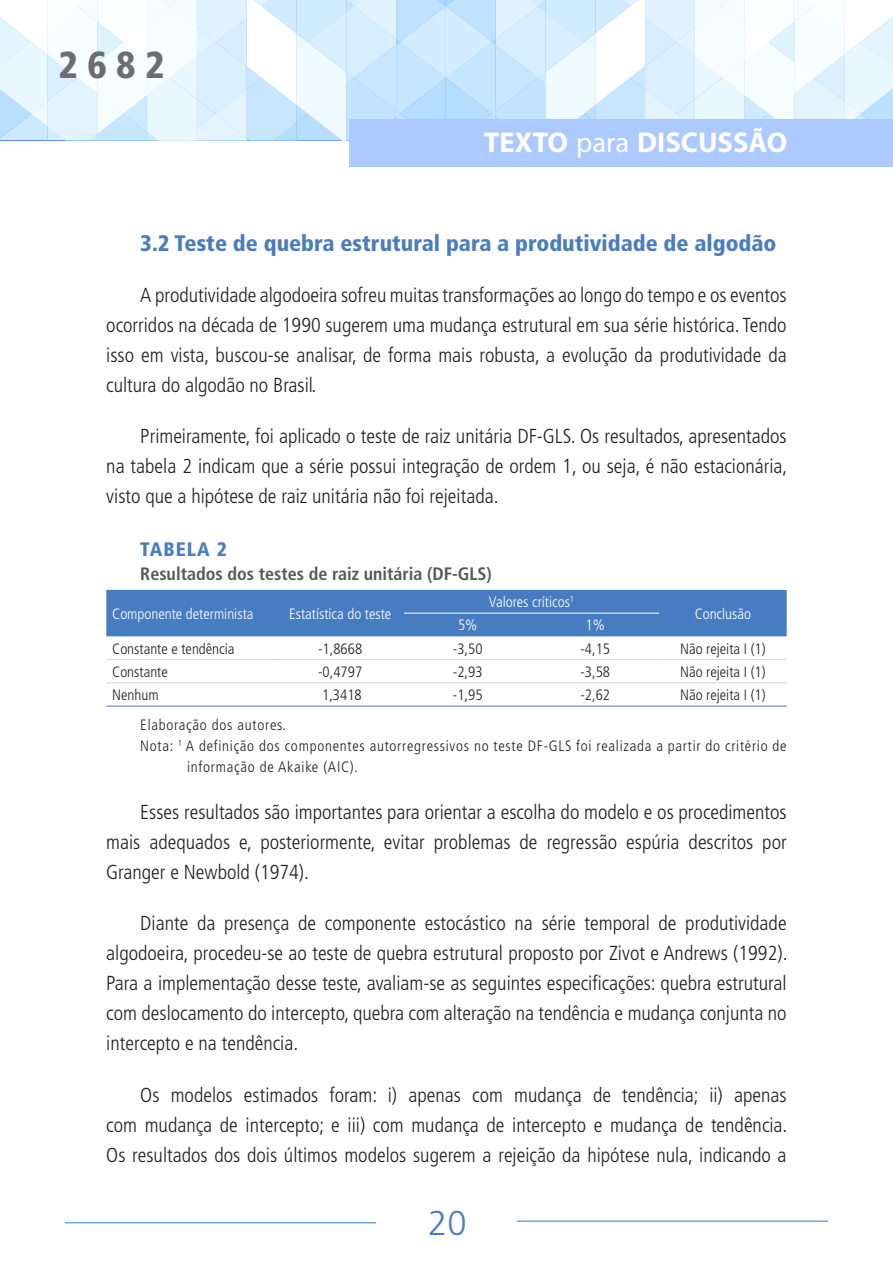
<style>
.page{position:relative;width:893px;height:1263px;background:#fff}
.page>*{position:absolute;margin:0;border:0;box-sizing:border-box;transform-origin:0 0}
.t1{font:900 condensed 37.5px "Frutiger LT Pro";color:#6c6d70}
.t2{font:300 34.5px "Frutiger LT Pro";color:#4b7cbe}
.t3{font:700 28.65px "Myriad Pro";color:#fff}
.titulo_2{font:900 condensed 22.5px "Frutiger LT Pro";color:#4b7cbe}
.texto_corrido{font:300 condensed 20.25px/30px "Frutiger LT Pro";color:#231f20;text-align:justify}
.titulo_1_número{font:900 condensed 19.5px "Frutiger LT Pro";letter-spacing:.05em;color:#4b7cbe}
.titulo_2_título_do_g{font:700 condensed 18px "Frutiger LT Pro";color:#57585a}
.fonte_elaboracao_3{font:300 condensed 15px/21px "Frutiger LT Pro";letter-spacing:.05em;color:#231f20}
.miolo_tabela_1_cent{font:300 condensed 15px "Frutiger LT Pro";color:#231f20}
.Cabeçalho_tabela_1_c{font:300 condensed 15px "Frutiger LT Pro";color:#fff}
.miolo_tabela_1_esq{font:300 condensed 15px "Frutiger LT Pro";color:#231f20}
.Cabeçalho_tabela__es{font:300 condensed 15px "Frutiger LT Pro";color:#fff}
.fonte_elaboracao_1{font:300 condensed 15px "Frutiger LT Pro";letter-spacing:.05em;color:#231f20}
.s1{font-weight:400}
</style>
<div class="page">
<svg style="left:0;top:0;width:893px;height:140px"></svg>
<div style="left:349px;top:119px;width:544px;height:48px;background:#accaff"></div>
<hr style="left:517px;top:1220px;width:311px;height:2px;background:#6fa5d9">
<hr style="left:65px;top:1222px;width:311px;height:1px;background:#6fa5d9">
<div style="left:106px;top:590px;width:681px;height:46px;background:#477cc0"></div>
<hr style="left:404px;top:613px;width:127px;height:1px;background:#fff">
<hr style="left:531px;top:613px;width:128px;height:1px;background:#fff">
<hr style="left:106px;top:659px;width:170px;height:1px;background:#cbd4eb">
<hr style="left:276px;top:659px;width:128px;height:1px;background:#cbd4eb">
<hr style="left:404px;top:659px;width:127px;height:1px;background:#cbd4eb">
<hr style="left:531px;top:659px;width:128px;height:1px;background:#cbd4eb">
<hr style="left:659px;top:659px;width:128px;height:1px;background:#cbd4eb">
<hr style="left:106px;top:683px;width:170px;height:1px;background:#cbd4eb">
<hr style="left:276px;top:683px;width:128px;height:1px;background:#cbd4eb">
<hr style="left:404px;top:683px;width:127px;height:1px;background:#cbd4eb">
<hr style="left:531px;top:683px;width:128px;height:1px;background:#cbd4eb">
<hr style="left:659px;top:683px;width:128px;height:1px;background:#cbd4eb">
<hr style="left:106px;top:706px;width:170px;height:1px;background:#477cc0">
<hr style="left:276px;top:706px;width:128px;height:1px;background:#477cc0">
<hr style="left:404px;top:706px;width:127px;height:1px;background:#477cc0">
<hr style="left:531px;top:706px;width:128px;height:1px;background:#477cc0">
<hr style="left:659px;top:706px;width:128px;height:1px;background:#477cc0">
<h1 class="t1" style="left:58px;top:42px;width:108px">2682</h1>
<h3 class="t3" style="left:484px;top:124px;width:305px">TEXTO <span class="s1">para</span> DISCUSSÃO</h3>
<p class="titulo_2" style="left:140px;top:229px;width:638px">3.2 Teste de quebra estrutural para a produtividade de algodão</p>
<p class="texto_corrido" style="left:106px;top:280px;width:682px;text-indent:34px">A produtividade algodoeira sofreu muitas transformações ao longo do tempo e os eventos ocorridos na década de 1990 sugerem uma mudança estrutural em sua série histórica. Tendo isso em vista, buscou-se analisar, de forma mais robusta, a evolução da produtividade da cultura do algodão no Brasil.</p>
<p class="texto_corrido" style="left:106px;top:421px;width:683px;text-indent:34px">Primeiramente, foi aplicado o teste de raiz unitária DF-GLS. Os resultados, apresentados na tabela 2 indicam que a série possui integração de ordem 1, ou seja, é não estacionária, visto que a hipótese de raiz unitária não foi rejeitada.</p>
<p class="titulo_1_número" style="left:140px;top:537px;width:88px">TABELA 2</p>
<p class="titulo_2_título_do_g" style="left:140px;top:563px;width:353px">Resultados dos testes de raiz unitária (DF-GLS)</p>
<p class="Cabeçalho_tabela__es" style="left:112px;top:605px;width:143px">Componente determinista</p>
<p class="Cabeçalho_tabela_1_c" style="left:289px;top:605px;width:104px">Estatística do teste</p>
<p class="Cabeçalho_tabela_1_c" style="left:489px;top:593px;width:87px">Valores críticos<sup>1</sup></p>
<p class="Cabeçalho_tabela_1_c" style="left:695px;top:605px;width:58px">Conclusão</p>
<p class="Cabeçalho_tabela_1_c" style="left:458px;top:616px;width:21px">5%</p>
<p class="Cabeçalho_tabela_1_c" style="left:586px;top:616px;width:21px">1%</p>
<p class="miolo_tabela_1_esq" style="left:112px;top:640px;width:124px">Constante e tendência</p>
<p class="miolo_tabela_1_cent" style="left:318px;top:640px;width:46px">-1,8668</p>
<p class="miolo_tabela_1_cent" style="left:453px;top:640px;width:31px">-3,50</p>
<p class="miolo_tabela_1_cent" style="left:580px;top:640px;width:31px">-4,15</p>
<p class="miolo_tabela_1_cent" style="left:680px;top:640px;width:87px">Não rejeita I (1)</p>
<p class="miolo_tabela_1_esq" style="left:112px;top:663px;width:57px">Constante</p>
<p class="miolo_tabela_1_cent" style="left:318px;top:663px;width:46px">-0,4797</p>
<p class="miolo_tabela_1_cent" style="left:453px;top:663px;width:31px">-2,93</p>
<p class="miolo_tabela_1_cent" style="left:580px;top:663px;width:31px">-3,58</p>
<p class="miolo_tabela_1_cent" style="left:680px;top:663px;width:87px">Não rejeita I (1)</p>
<p class="miolo_tabela_1_esq" style="left:112px;top:686px;width:48px">Nenhum</p>
<p class="miolo_tabela_1_cent" style="left:322px;top:686px;width:41px">1,3418</p>
<p class="miolo_tabela_1_cent" style="left:453px;top:686px;width:31px">-1,95</p>
<p class="miolo_tabela_1_cent" style="left:580px;top:686px;width:31px">-2,62</p>
<p class="miolo_tabela_1_cent" style="left:680px;top:686px;width:87px">Não rejeita I (1)</p>
<p class="fonte_elaboracao_1" style="left:140px;top:716px;width:147px">Elaboração dos autores.</p>
<p class="fonte_elaboracao_3" style="left:187px;top:735px;width:601px;text-indent:-47px">Nota: <sup>1</sup> A definição dos componentes autorregressivos no teste DF-GLS foi realizada a partir do critério de informação de Akaike (AIC).</p>
<p class="texto_corrido" style="left:106px;top:797px;width:682px;text-indent:34px">Esses resultados são importantes para orientar a escolha do modelo e os procedimentos mais adequados e, posteriormente, evitar problemas de regressão espúria descritos por Granger e Newbold (1974).</p>
<p class="texto_corrido" style="left:106px;top:908px;width:683px;text-indent:34px">Diante da presença de componente estocástico na série temporal de produtividade algodoeira, procedeu-se ao teste de quebra estrutural proposto por Zivot e Andrews (1992).<br>Para a implementação desse teste, avaliam-se as seguintes especificações: quebra estrutural com deslocamento do intercepto, quebra com alteração na tendência e mudança conjunta no intercepto e na tendência.</p>
<p class="texto_corrido" style="left:106px;top:1080px;width:683px;text-indent:34px">Os modelos estimados foram: i) apenas com mudança de tendência; ii) apenas com mudança de intercepto; e iii) com mudança de intercepto e mudança de tendência.<br>Os resultados dos dois últimos modelos sugerem a rejeição da hipótese nula, indicando a</p>
<h2 class="t2" style="left:428px;top:1203px;width:40px">20</h2>
</div>
